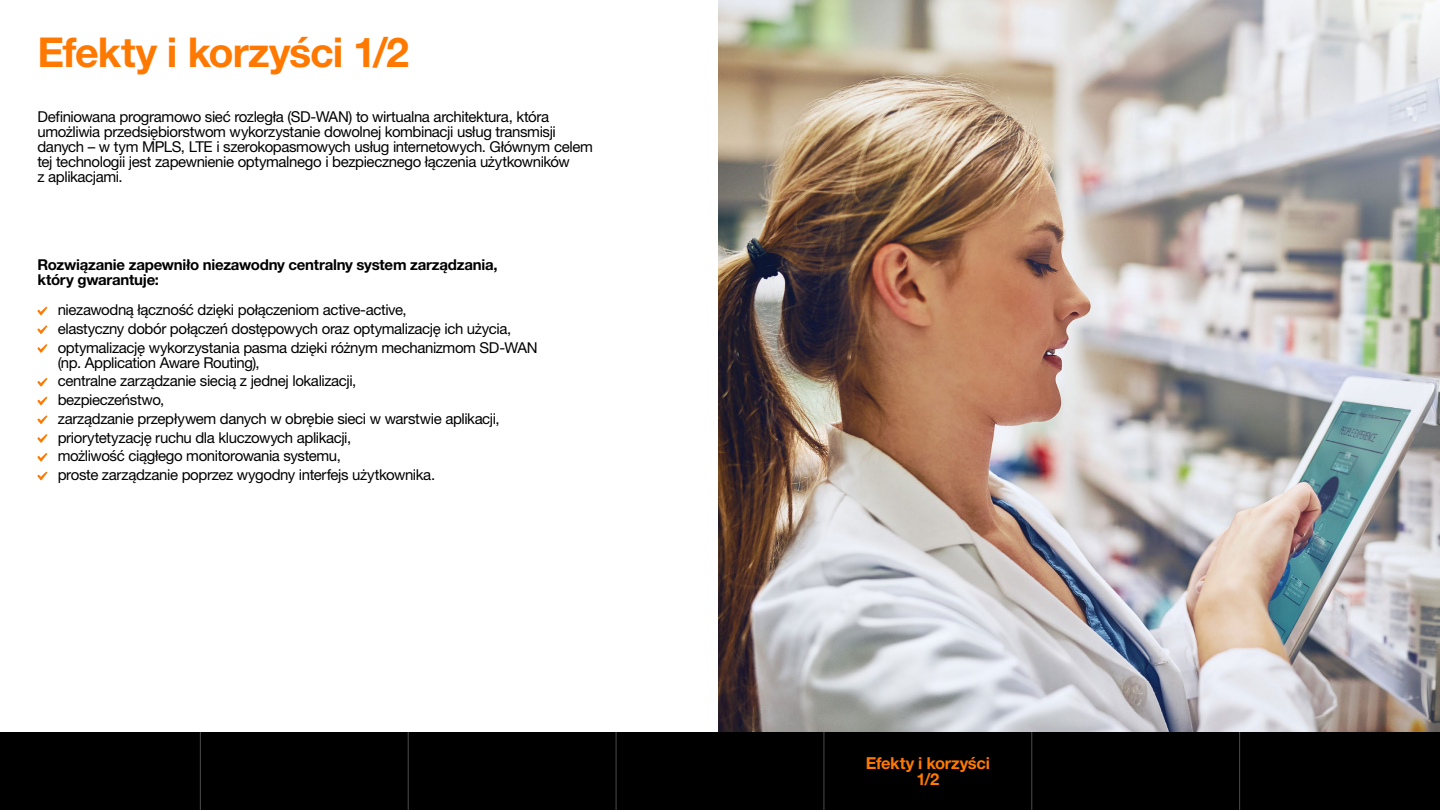
<style>
.page{position:relative;width:1440px;height:810px;background:#fff}
.page>*{position:absolute;margin:0;border:0;box-sizing:border-box;transform-origin:0 0}
.t1{font:700 41.25px "Helvetica Neue LT Pro";letter-spacing:-.03em;color:#ff7900}
.t2{font:700 16.5px/16.5px "Helvetica Neue LT Pro";letter-spacing:-.02em;color:#ff7900;text-align:center}
.t3{font:15px/18.8px "Helvetica Neue LT Pro";letter-spacing:-.025em;color:#000}
.t4{font:700 15px/15px "Helvetica Neue LT Pro";letter-spacing:-.015em;color:#000}
</style>
<div class="page">
<img style="left:718px;top:0;width:722px;height:732px">
<svg style="left:37px;top:307px;width:10px;height:8px"></svg>
<svg style="left:37px;top:325px;width:10px;height:9px"></svg>
<svg style="left:37px;top:344px;width:10px;height:9px"></svg>
<svg style="left:37px;top:378px;width:10px;height:8px"></svg>
<svg style="left:37px;top:397px;width:10px;height:8px"></svg>
<svg style="left:37px;top:415px;width:10px;height:9px"></svg>
<svg style="left:37px;top:434px;width:10px;height:9px"></svg>
<svg style="left:37px;top:453px;width:10px;height:8px"></svg>
<svg style="left:37px;top:472px;width:10px;height:8px"></svg>
<div style="left:0;top:732px;width:1440px;height:78px;background:#000"></div>
<hr style="left:200px;top:732px;width:1px;height:78px;background:#fff">
<hr style="left:408px;top:732px;width:1px;height:78px;background:#fff">
<hr style="left:616px;top:732px;width:1px;height:78px;background:#fff">
<hr style="left:824px;top:732px;width:1px;height:78px;background:#fff">
<hr style="left:1031px;top:732px;width:1px;height:78px;background:#fff">
<hr style="left:1239px;top:732px;width:1px;height:78px;background:#fff">
<h1 class="t1" style="left:38px;top:27px;width:373px">Efekty i korzyści 1/2</h1>
<p class="t3" style="left:38px;top:109px;width:557px;line-height:15px">Definiowana programowo sieć rozległa (SD-WAN) to wirtualna architektura, która umożliwia przedsiębiorstwom wykorzystanie dowolnej kombinacji usług transmisji danych – w tym MPLS, LTE i szerokopasmowych usług internetowych. Głównym celem tej technologii jest zapewnienie optymalnego i bezpiecznego łączenia użytkowników<br>z aplikacjami.</p>
<p class="t4" style="left:38px;top:257px;width:462px">Rozwiązanie zapewniło niezawodny centralny system zarządzania, który gwarantuje:</p>
<p class="t3" style="left:58px;top:300px;width:481px">niezawodną łączność dzięki połączeniom active-active,<br>elastyczny dobór połączeń dostępowych oraz optymalizację ich użycia, optymalizację wykorzystania pasma dzięki różnym mechanizmom SD-WAN</p>
<p class="t3" style="left:58px;top:353px;width:443px">(np. Application Aware Routing),<br>centralne zarządzanie siecią z jednej lokalizacji,<br>bezpieczeństwo,<br>zarządzanie przepływem danych w obrębie sieci w warstwie aplikacji, priorytetyzację ruchu dla kluczowych aplikacji,<br>możliwość ciągłego monitorowania systemu,<br>proste zarządzanie poprzez wygodny interfejs użytkownika.</p>
<p class="t2" style="left:866px;top:754px;width:126px">Efekty i korzyści<br>1/2</p>
</div>
